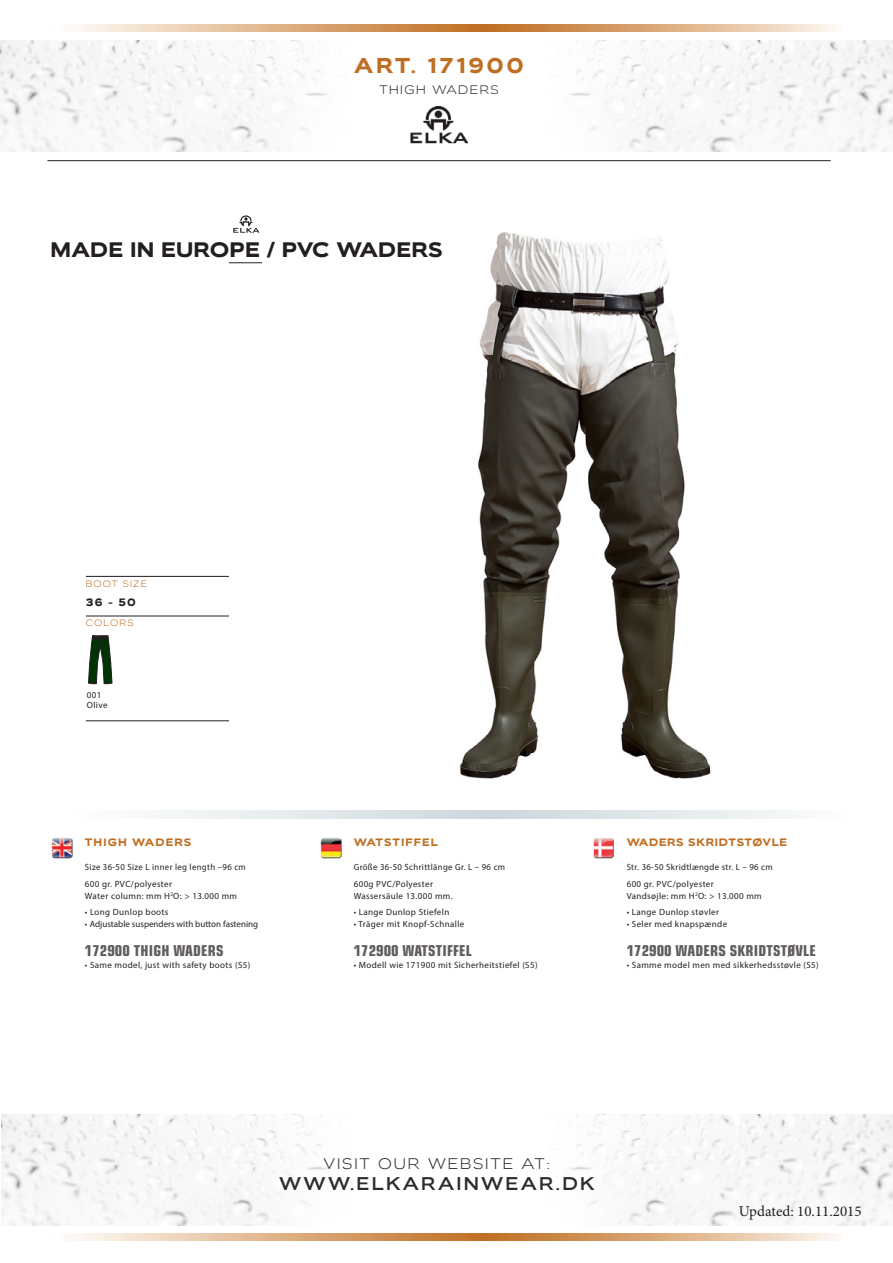
<style>
.page{position:relative;width:893px;height:1263px;background:#fff}
.page>*{position:absolute;margin:0;border:0;box-sizing:border-box;transform-origin:0 0}
.t1{font:700 21px "Biondi Sans Rg";letter-spacing:.125em;color:#be6f23}
.t2{font:700 20.4px "Biondi Sans Rg";letter-spacing:.01em;color:#231f20}
.t3{font:18px "Biondi Sans Rg";letter-spacing:.125em;color:#2e2b2c}
.t4{font:700 condensed 15px "Eurostile";letter-spacing:.015em;color:#615d5f}
.t5{font:15px "Biondi Sans Lt";letter-spacing:.125em;color:#2e2b2c}
.t6{font:15px "Minion Pro";color:#231f20}
.t7{font:12px "Biondi Sans Lt";letter-spacing:.125em;color:#2e2b2c}
.t8{font:700 10.5px "Biondi Sans Rg";letter-spacing:.1em;color:#be6f23}
.t9{font:700 10.5px "Biondi Sans Rg";letter-spacing:.06em;color:#be6f23}
.t10{font:700 10.5px "Biondi Sans Rg";color:#231f20}
.t11{font:9px/10.5px "Myriad Pro";letter-spacing:.04em;color:#231f20}
.t12{font:9px "Myriad Pro";color:#231f20}
.t13{font:9px "Biondi Sans Lt";letter-spacing:.125em;color:#be6f23}
</style>
<div class="page">
<img style="left:570px;top:1114px;width:323px;height:112px">
<img style="left:1px;top:1114px;width:327px;height:112px">
<img style="left:570px;top:40px;width:323px;height:112px">
<img style="left:0;top:40px;width:327px;height:112px">
<hr style="left:47px;top:160px;width:784px;height:1px;background:#231f20">
<img style="left:410px;top:106px;width:57px;height:37px">
<svg style="left:73px;top:24px;width:763px;height:8px"></svg>
<svg style="left:73px;top:1233px;width:763px;height:8px"></svg>
<img style="left:593px;top:838px;width:21px;height:21px">
<img style="left:320px;top:838px;width:22px;height:21px">
<img style="left:51px;top:838px;width:22px;height:21px">
<hr style="left:86px;top:616px;width:143px;height:1px;background:#231f20">
<hr style="left:86px;top:576px;width:143px;height:1px;background:#231f20">
<hr style="left:86px;top:720px;width:143px;height:1px;background:#231f20">
<svg style="left:159px;top:811px;width:635px;height:7px"></svg>
<svg style="left:88px;top:635px;width:24px;height:49px"></svg>
<hr style="left:229px;top:262px;width:33px;height:1px;background:#231f20">
<svg style="left:233px;top:215px;width:26px;height:18px"></svg>
<img style="left:459px;top:233px;width:252px;height:546px">
<p class="t1" style="left:354px;top:53px;width:171px">ART. 171900</p>
<p class="t7" style="left:379px;top:82px;width:121px">THIGH WADERS</p>
<p class="t2" style="left:51px;top:237px;width:394px">MADE IN EUROPE / PVC WADERS</p>
<p class="t13" style="left:86px;top:579px;width:63px">BOOT SIZE</p>
<p class="t13" style="left:86px;top:617px;width:49px">COLORS</p>
<p class="t10" style="left:86px;top:595px;width:51px">36 - 50</p>
<p class="t11" style="left:87px;top:689px;width:22px">001<br>Olive</p>
<p class="t8" style="left:85px;top:836px;width:108px">THIGH WADERS</p>
<p class="t11" style="left:85px;top:862px;width:162px">Size 36-50 Size L inner leg length –96 cm</p>
<p class="t11" style="left:85px;top:878px;width:89px">600 gr. PVC/polyester</p>
<p class="t11" style="left:85px;top:890px;width:154px">Water column: mm H<sup>2</sup>O: &gt; 13.000 mm</p>
<p class="t11" style="left:85px;top:907px;width:85px">• Long Dunlop boots</p>
<p class="t12" style="left:85px;top:919px;width:175px">• Adjustable suspenders with button fastening</p>
<p class="t4" style="left:85px;top:941px;width:140px">172900 THIGH WADERS</p>
<p class="t11" style="left:85px;top:959px;width:167px">• Same model, just with safety boots (S5)</p>
<p class="t8" style="left:354px;top:836px;width:86px">WATSTIFFEL</p>
<p class="t11" style="left:354px;top:862px;width:153px">Größe 36-50 Schrittlänge Gr. L – 96 cm</p>
<p class="t11" style="left:354px;top:878px;width:81px">600g PVC/Polyester</p>
<p class="t11" style="left:354px;top:890px;width:100px">Wassersäule 13.000 mm.</p>
<p class="t11" style="left:354px;top:907px;width:97px">• Lange Dunlop Stiefeln</p>
<p class="t11" style="left:354px;top:919px;width:112px">• Träger mit Knopf-Schnalle</p>
<p class="t4" style="left:354px;top:941px;width:120px">172900 WATSTIFFEL</p>
<p class="t11" style="left:354px;top:959px;width:185px">• Modell wie 171900 mit Sicherheitstiefel (S5)</p>
<p class="t9" style="left:627px;top:836px;width:162px">WADERS SKRIDTSTØVLE</p>
<p class="t11" style="left:627px;top:862px;width:148px">Str. 36-50 Skridtlængde str. L – 96 cm</p>
<p class="t11" style="left:627px;top:878px;width:89px">600 gr. PVC/polyester</p>
<p class="t11" style="left:627px;top:890px;width:137px">Vandsøjle: mm H<sup>2</sup>O: &gt; 13.000 mm</p>
<p class="t11" style="left:627px;top:907px;width:94px">• Lange Dunlop støvler</p>
<p class="t11" style="left:627px;top:919px;width:102px">• Seler med knapspænde</p>
<p class="t4" style="left:627px;top:941px;width:191px">172900 WADERS SKRIDTSTØVLE</p>
<p class="t11" style="left:627px;top:959px;width:194px">• Samme model men med sikkerhedsstøvle (S5)</p>
<p class="t5" style="left:323px;top:1155px;width:228px">VISIT OUR WEBSITE AT:</p>
<p class="t3" style="left:279px;top:1173px;width:317px">WWW.ELKARAINWEAR.DK</p>
<p class="t6" style="left:739px;top:1202px;width:124px">Updated: 10.11.2015</p>
</div>
